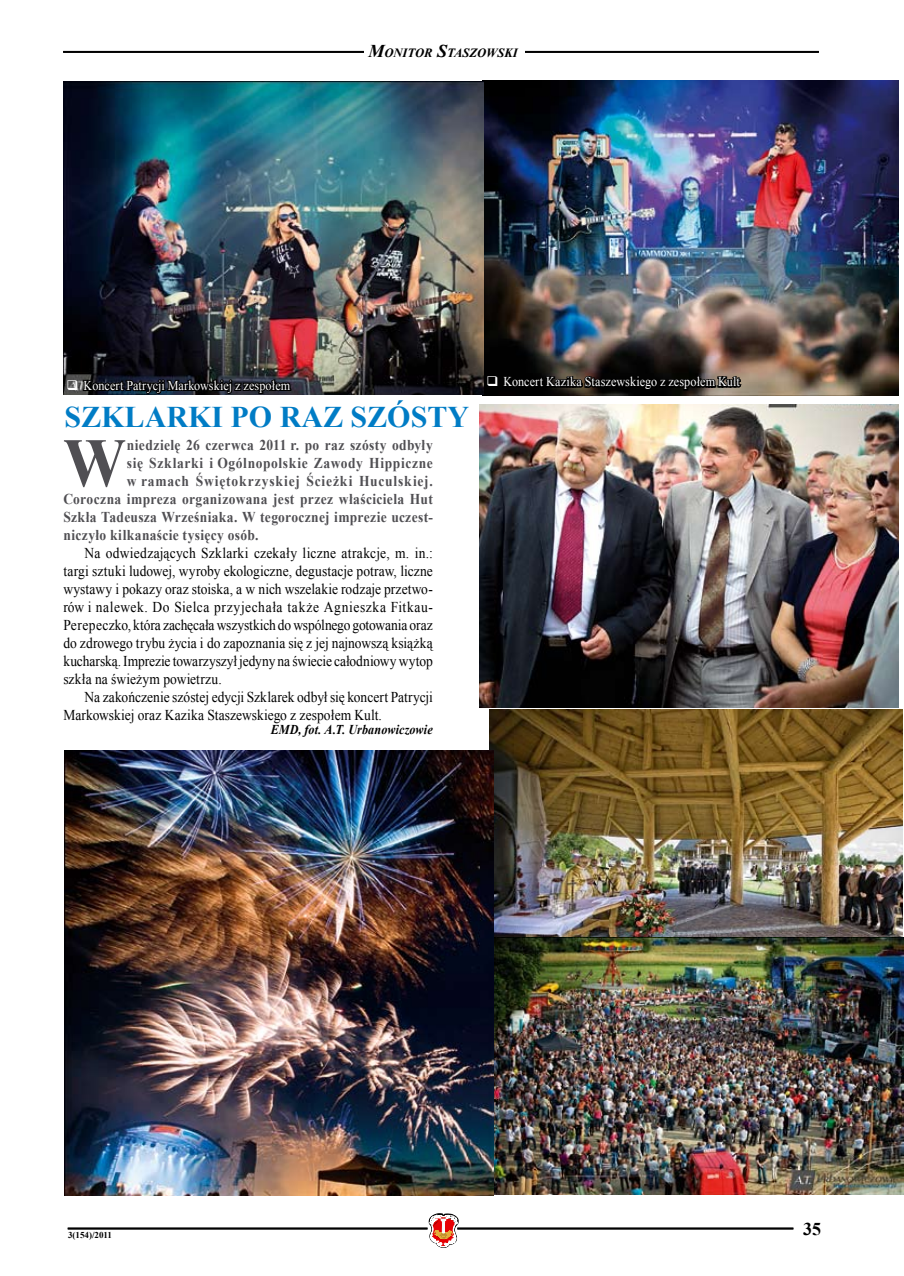
<style>
.page{position:relative;width:904px;height:1276px;background:#fff}
.page>*{position:absolute;margin:0;border:0;box-sizing:border-box;transform-origin:0 0}
.t1{font:700 69.3px "Times New Roman";color:#504f53;scale:.9 1}
.t2{font:700 30px "Times New Roman";color:#007cc5}
.t3{font:700 18px "Times New Roman";color:#000}
.t4{font:15px/18px "Times New Roman";color:#000;text-align:justify;scale:.9 1}
.t5{font:700 15px "Times New Roman";letter-spacing:.035em;color:#504f53;scale:.9 1}
.t6{font:700 15px "Times New Roman";letter-spacing:.065em;color:#504f53;scale:.9 1}
.t7{font:13.5px "Times New Roman";letter-spacing:.01em;color:#fefefe;scale:.9 1}
.t8{font:italic 700 13.5px "Times New Roman";letter-spacing:.01em;color:#000;scale:.9 1}
.t9{font:italic 700 12.6px "Times New Roman";color:#000}
.t10{font:700 9px "Times New Roman";color:#000}
.s1{font-size:18px}
</style>
<div class="page">
<svg style="left:429px;top:1213px;width:29px;height:34px"></svg>
<hr style="left:457px;top:1227px;width:336px;height:1px;background:#000">
<hr style="left:457px;top:1228px;width:336px;height:1px;background:#000">
<hr style="left:68px;top:1227px;width:359px;height:1px;background:#000">
<hr style="left:68px;top:1228px;width:359px;height:1px;background:#000">
<hr style="left:63px;top:51px;width:756px;height:1px;background:#000">
<hr style="left:63px;top:52px;width:756px;height:1px;background:#000">
<div style="left:364px;top:41px;width:160px;height:21px;background:#fff"></div>
<img style="left:63px;top:81px;width:835px;height:315px">
<img style="left:490px;top:709px;width:412px;height:228px">
<img style="left:479px;top:404px;width:419px;height:303px">
<img style="left:493px;top:937px;width:410px;height:257px">
<svg style="left:82px;top:371px;width:210px;height:25px;background:#1f2027"></svg>
<svg style="left:501px;top:368px;width:242px;height:28px;background:#1e1a16"></svg>
<svg style="left:79px;top:1195px;width:117px;height:1px"></svg>
<img style="left:65px;top:750px;width:428px;height:445px">
<p class="t9" style="left:368px;top:44px;width:151px"><span class="s1">M</span>onitor <span class="s1">S</span>taszowski</p>
<p class="t7" style="left:67px;top:376px;width:250px">❑ Koncert Patrycji Markowskiej z zespołem</p>
<p class="t7" style="left:486px;top:373px;width:283px">❑ Koncert Kazika Staszewskiego z zespołem Kult</p>
<h2 class="t2" style="left:65px;top:396px;width:344px">SzKlarki po raz Szósty</h2>
<h1 class="t1" style="left:63px;top:415px;width:70px">W</h1>
<p class="t5" style="left:127px;top:435px;width:341px">niedzielę 26 czerwca 2011 r. po raz szósty odbyły</p>
<p class="t5" style="left:127px;top:453px;width:341px">się Szklarki i Ogólnopolskie Zawody Hippiczne</p>
<p class="t6" style="left:127px;top:471px;width:341px">w ramach Świętokrzyskiej Ścieżki Huculskiej.</p>
<p class="t5" style="left:63px;top:489px;width:412px">Coroczna impreza organizowana jest przez właściciela Hut</p>
<p class="t5" style="left:63px;top:507px;width:412px">Szkła Tadeusza Wrześniaka. W tegorocznej imprezie uczest-</p>
<p class="t5" style="left:63px;top:525px;width:218px">niczyło kilkanaście tysięcy osób.</p>
<p class="t4" style="left:63px;top:544px;width:412px;text-indent:21px">Na odwiedzających Szklarki czekały liczne atrakcje, m. in.: targi sztuki ludowej, wyroby ekologiczne, degustacje potraw, liczne wystawy i pokazy oraz stoiska, a w nich wszelakie rodzaje przetwo&shy;rów i nalewek. Do Sielca przyjechała także Agnieszka Fitkau-Perepeczko, która zachęcała wszystkich do wspólnego gotowania oraz do zdrowego trybu życia i do zapoznania się z jej najnowszą książką kucharską. Imprezie towarzyszył jedyny na świecie całodniowy wytop szkła na świeżym powietrzu.</p>
<p class="t4" style="left:63px;top:688px;width:412px;text-indent:21px">Na zakończenie szóstej edycji Szklarek odbył się koncert Patrycji<br>Markowskiej oraz Kazika Staszewskiego z zespołem Kult.</p>
<p class="t8" style="left:271px;top:720px;width:182px">EMD, fot. A.T. Urbanowiczowie</p>
<p class="t10" style="left:68px;top:1229px;width:46px">3(154)/2011</p>
<p class="t3" style="left:803px;top:1216px;width:19px">35</p>
</div>
